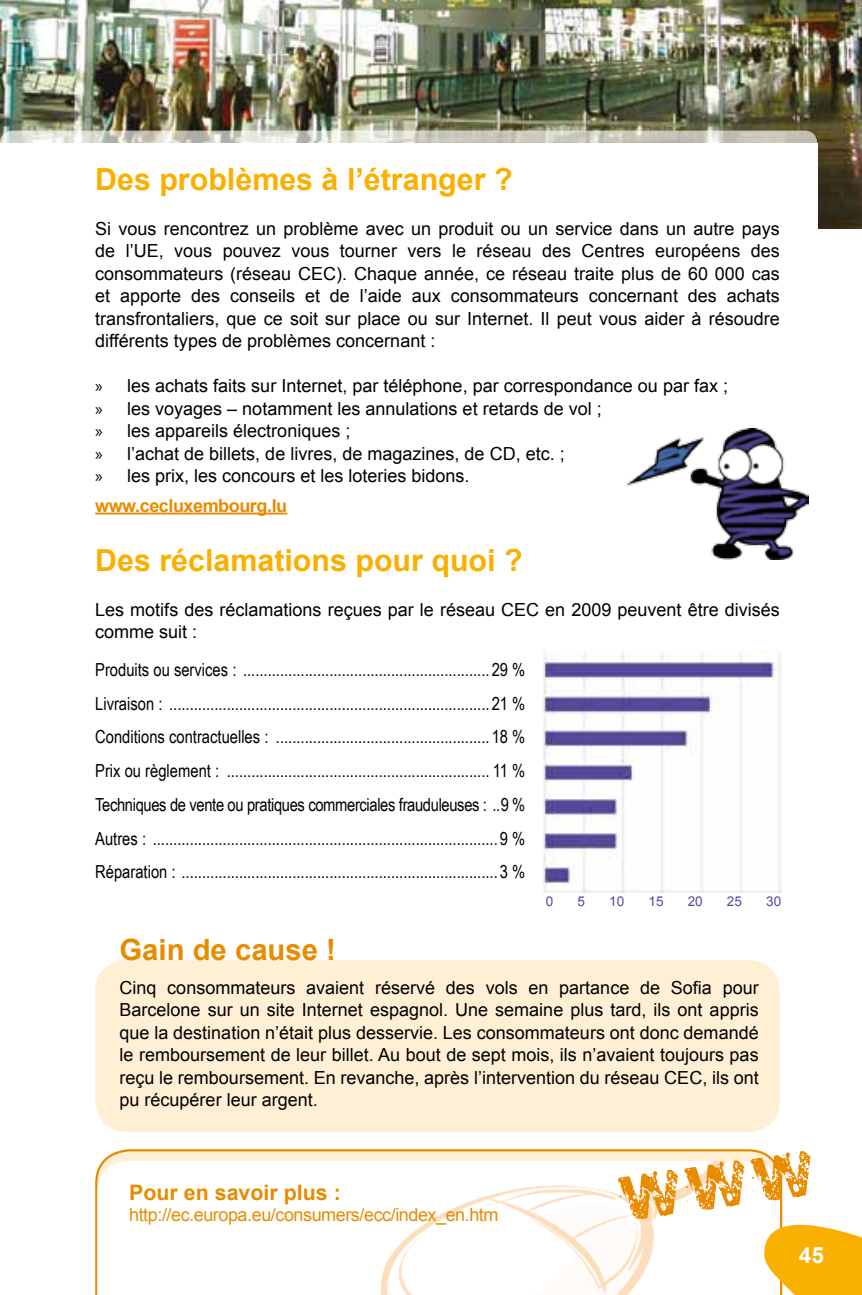
<style>
.page{position:relative;width:862px;height:1295px;background:#fff}
.page>*{position:absolute;margin:0;border:0;box-sizing:border-box;transform-origin:0 0}
.t1{font:700 30.38px "Arial";color:#f9b000}
.t2{font:700 29.25px "Arial";color:#e88b00}
.t3{font:700 22.5px "Arial";color:#fff}
.t4{font:700 21.38px "Arial";color:#e88b00}
.t5{font:18px/22.5px "Arial";color:#000;text-align:justify}
.t6{font:18px/33.8px "Arial Narrow";letter-spacing:-.02em;color:#000;text-align:justify}
.t7{font:18px "Arial";letter-spacing:-.025em;color:#e88b00}
.t8{font:700 18px "Arial";letter-spacing:-.025em;color:#e88b00}
.t9{font:13.5px "Arial";color:#524999}
.s1{font-family:"Myriad Pro"}
</style>
<div class="page">
<svg style="left:95px;top:1149px;width:520px;height:146px;background:#fadaaa"></svg>
<svg style="left:97px;top:1161px;width:273px;height:134px"></svg>
<img style="left:370px;top:1161px;width:245px;height:134px">
<img style="left:0;top:0;width:861px;height:229px">
<div style="left:0;top:143px;width:816px;height:211px;background:#fff"></div>
<svg style="left:0;top:131px;width:816px;height:53px"></svg>
<div style="left:95px;top:960px;width:684px;height:172px;background:#ffefd5;border-radius:32px"></div>
<img style="left:542px;top:652px;width:238px;height:241px">
<img style="left:625px;top:428px;width:183px;height:131px">
<hr style="left:95px;top:513px;width:192px;height:1px;background:#e88b00">
<svg style="left:615px;top:1149px;width:246px;height:146px"></svg>
<h1 class="t1" style="left:95px;top:159px;width:418px">Des problèmes à l’étranger ?</h1>
<p class="t5" style="left:95px;top:217px;width:686px">Si vous rencontrez un problème avec un produit ou un service dans un autre pays de l’UE, vous pouvez vous tourner vers le réseau des Centres européens des consommateurs (réseau CEC). Chaque année, ce réseau traite plus de 60 000 cas et apporte des conseils et de l’aide aux consommateurs concernant des achats transfrontaliers, que ce soit sur place ou sur Internet. Il peut vous aider à résoudre différents types de problèmes concernant :</p>
<p class="t5" style="left:95px;top:375px;width:634px;text-align:left"><span class="s1">»</span> les achats faits sur Internet, par téléphone, par correspondance ou par fax ; <span class="s1">»</span> les voyages – notamment les annulations et retards de vol ;<br><span class="s1">»</span> les appareils électroniques ;<br><span class="s1">»</span> l’achat de billets, de livres, de magazines, de CD, etc. ;<br><span class="s1">»</span> les prix, les concours et les loteries bidons.</p>
<p class="t8" style="left:95px;top:493px;width:193px">www.cecluxembourg.lu</p>
<h1 class="t1" style="left:95px;top:540px;width:429px">Des réclamations pour quoi ?</h1>
<p class="t5" style="left:95px;top:598px;width:685px">Les motifs des réclamations reçues par le réseau CEC en 2009 peuvent être divisés comme suit :</p>
<p class="t6" style="left:95px;top:652px;width:431px">Produits ou services : ............................................................ 29 % Livraison : .............................................................................. 21 % Conditions contractuelles : .................................................... 18 % Prix ou règlement : ................................................................ 11 % Techniques de vente ou pratiques commerciales frauduleuses : ..9 % Autres : .................................................................................... 9 % Réparation : ............................................................................. 3 %</p>
<h2 class="t2" style="left:119px;top:930px;width:218px">Gain de cause !</h2>
<p class="t9" style="left:545px;top:893px;width:9px">0</p>
<p class="t9" style="left:577px;top:893px;width:9px">5</p>
<p class="t9" style="left:609px;top:893px;width:17px">10</p>
<p class="t9" style="left:648px;top:893px;width:17px">15</p>
<p class="t9" style="left:687px;top:893px;width:17px">20</p>
<p class="t9" style="left:726px;top:893px;width:17px">25</p>
<p class="t9" style="left:765px;top:893px;width:17px">30</p>
<p class="t5" style="left:119px;top:976px;width:640px">Cinq consommateurs avaient réservé des vols en partance de Sofia pour Barcelone sur un site Internet espagnol. Une semaine plus tard, ils ont appris que la destination n’était plus desservie. Les consommateurs ont donc demandé le remboursement de leur billet. Au bout de sept mois, ils n’avaient toujours pas reçu le remboursement. En revanche, après l’intervention du réseau CEC, ils ont pu récupérer leur argent.</p>
<p class="t4" style="left:129px;top:1178px;width:213px">Pour en savoir plus :</p>
<p class="t7" style="left:129px;top:1202px;width:370px">http://ec.europa.eu/consumers/ecc/index_en.htm</p>
<p class="t3" style="left:798px;top:1240px;width:27px">45</p>
</div>
